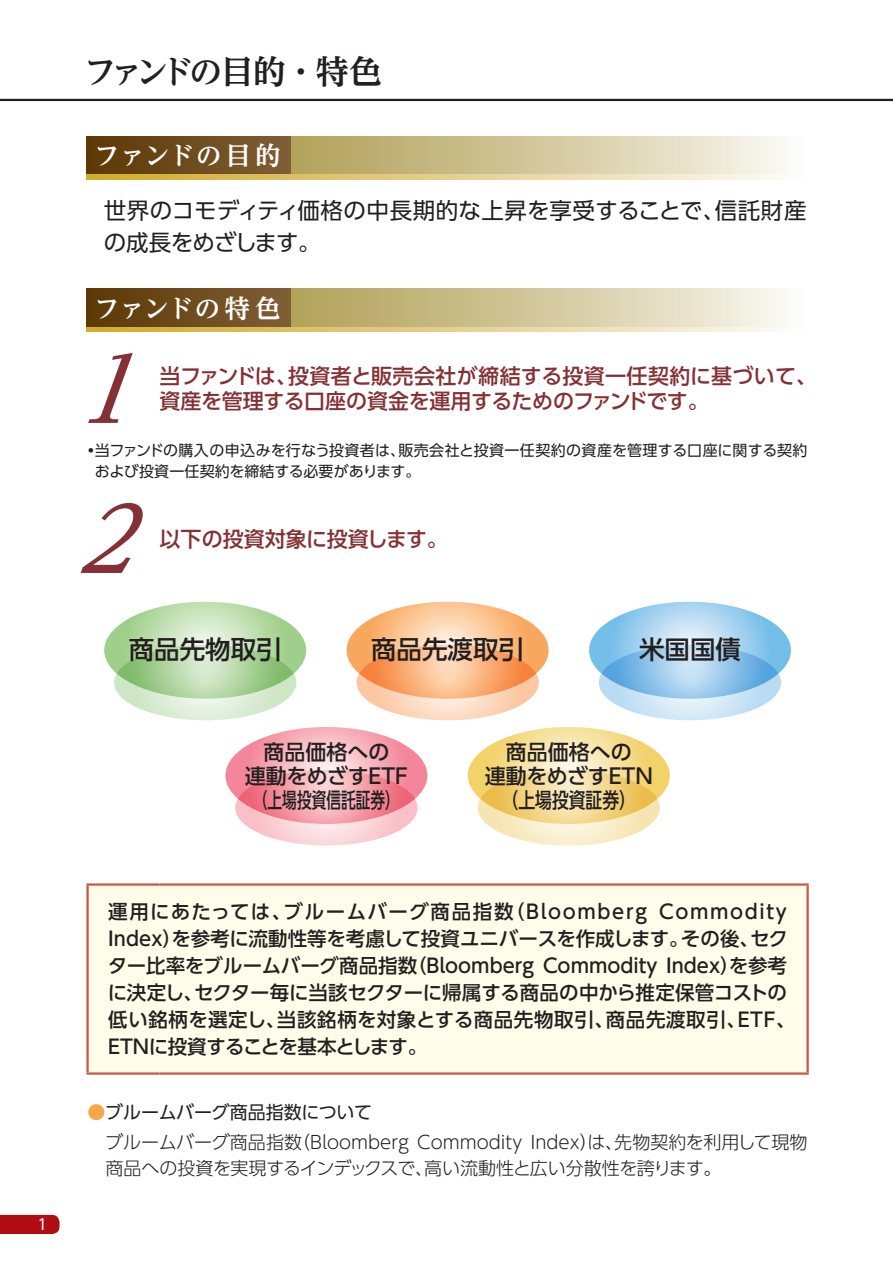
<style>
.page{position:relative;width:893px;height:1263px;background:#fff}
.page>*{position:absolute;margin:0;border:0;box-sizing:border-box;transform-origin:0 0}
.t1{font:italic 500 90px "UD Reimin Pro";color:#843034}
.t2{font:700 33px "UD Reimin Pro";letter-spacing:-.115em;color:#231f20}
.t3{font:500 25.5px "UD Shin Go Pro";color:#231f20}
.t4{font:700 25.5px "UD Reimin Pro";letter-spacing:.035em;color:#fff}
.t5{font:22.5px/31.5px "UD Shin Go Pro";color:#231f20}
.t6{font:500 21px/25.5px "UD Shin Go Pro";letter-spacing:-.005em;color:#843034}
.t7{font:500 21px/24.2px "UD Shin Go Pro";color:#231f20;text-align:center}
.t8{font:500 19.5px/27px "UD Shin Go Pro";color:#231f20}
.t9{font:300 18px/30px "UD Shin Go Pro";color:#231f20}
.t10{font:300 18px "UD Shin Go Pro";letter-spacing:-.03em;color:#231f20}
.t11{font:15px/21px "UD Shin Go Pro";letter-spacing:.01em;color:#231f20}
.t12{font:15px "UD Shin Go Pro";color:#fff}
.s1{font-weight:700}
.s2{font-weight:400;color:#f9a64a}
.s3{font-weight:400}
</style>
<div class="page">
<svg style="left:0;top:1215px;width:60px;height:19px"></svg>
<hr style="left:0;top:99px;width:893px;height:2px;background:#231f20">
<svg style="left:290px;top:136px;width:497px;height:39px;background:#d4caa0"></svg>
<div style="left:86px;top:136px;width:204px;height:39px;background:linear-gradient(to right,#5c3804,#7f5e35)"></div>
<svg style="left:86px;top:175px;width:696px;height:4px;background:#e5cf8c"></svg>
<svg style="left:290px;top:289px;width:497px;height:38px;background:#d3c9a0"></svg>
<div style="left:86px;top:289px;width:204px;height:38px;background:linear-gradient(to right,#5c3804,#7f5e35)"></div>
<svg style="left:86px;top:327px;width:696px;height:5px;background:#e5cf8c"></svg>
<div style="left:88px;top:884px;width:720px;height:189px;background:#fffde9"></div>
<hr style="left:86px;top:883px;width:74px;height:3px;background:#ca5744">
<hr style="left:86px;top:886px;width:3px;height:186px;background:#ca5744">
<hr style="left:160px;top:883px;width:649px;height:3px;background:#ca5744">
<hr style="left:806px;top:886px;width:3px;height:186px;background:#ca5744">
<hr style="left:86px;top:1072px;width:74px;height:3px;background:#ca5744">
<hr style="left:160px;top:1072px;width:649px;height:3px;background:#ca5744">
<svg style="left:104px;top:602px;width:202px;height:118px"></svg>
<svg style="left:347px;top:602px;width:202px;height:118px"></svg>
<svg style="left:225px;top:727px;width:202px;height:118px"></svg>
<svg style="left:468px;top:727px;width:202px;height:118px"></svg>
<svg style="left:589px;top:602px;width:202px;height:118px"></svg>
<p class="t12" style="left:38px;top:1212px;width:11px">1</p>
<h2 class="t2" style="left:84px;top:45px;width:300px">ファンドの目的・特色</h2>
<h3 class="t4" style="left:94px;top:135px;width:188px">ファンドの目的</h3>
<p class="t5" style="left:104px;top:194px;width:704px">世界のコモディティ価格の中長期的な上昇を享受することで、信託財産の成長をめざします。</p>
<h3 class="t4" style="left:94px;top:287px;width:188px">ファンドの特色</h3>
<h1 class="t1" style="left:75px;top:315px;width:109px">1</h1>
<p class="t6" style="left:160px;top:363px;width:659px">当ファンドは、投資者と販売会社が締結する投資一任契約に基づいて、資産を管理する口座の資金を運用するためのファンドです。</p>
<p class="t11" style="left:95px;top:439px;width:714px;text-indent:-11px"><span class="s1">・</span>当ファンドの購入の申込みを行なう投資者は、販売会社と投資一任契約の資産を管理する口座に関する契約および投資一任契約を締結する必要があります。</p>
<h1 class="t1" style="left:75px;top:465px;width:109px">2</h1>
<p class="t6" style="left:160px;top:525px;width:290px">以下の投資対象に投資します。</p>
<h3 class="t3" style="left:129px;top:628px;width:154px">商品先物取引</h3>
<h3 class="t3" style="left:371px;top:628px;width:155px">商品先渡取引</h3>
<h3 class="t3" style="left:639px;top:628px;width:103px">米国国債</h3>
<p class="t7" style="left:245px;top:739px;width:165px">商品価格への<br>連動をめざすETF（上場投資信託証券）</p>
<p class="t7" style="left:485px;top:739px;width:170px">商品価格への<br>連動をめざすETN（上場投資証券）</p>
<p class="t8" style="left:108px;top:897px;width:689px">運用にあたっては、ブルームバーグ商品指数（Bloomberg Commodity Index）を参考に流動性等を考慮して投資ユニバースを作成します。その後、セクター比率をブルームバーグ商品指数（Bloomberg Commodity Index）を参考に決定し、セクター毎に当該セクターに帰属する商品の中から推定保管コストの低い銘柄を選定し、当該銘柄を対象とする商品先物取引、商品先渡取引、ETF、ETNに投資することを基本とします。</p>
<p class="t9" style="left:105px;top:1097px;width:704px;text-indent:-18px"><span class="s2">●</span><span class="s3">ブルームバーグ商品指数について<br></span>ブルームバーグ商品指数（Bloomberg Commodity Index）は、先物契約を利用して現物</p>
<p class="t10" style="left:106px;top:1153px;width:617px">商品への投資を実現するインデックスで、高い流動性と広い分散性を誇ります。</p>
</div>
